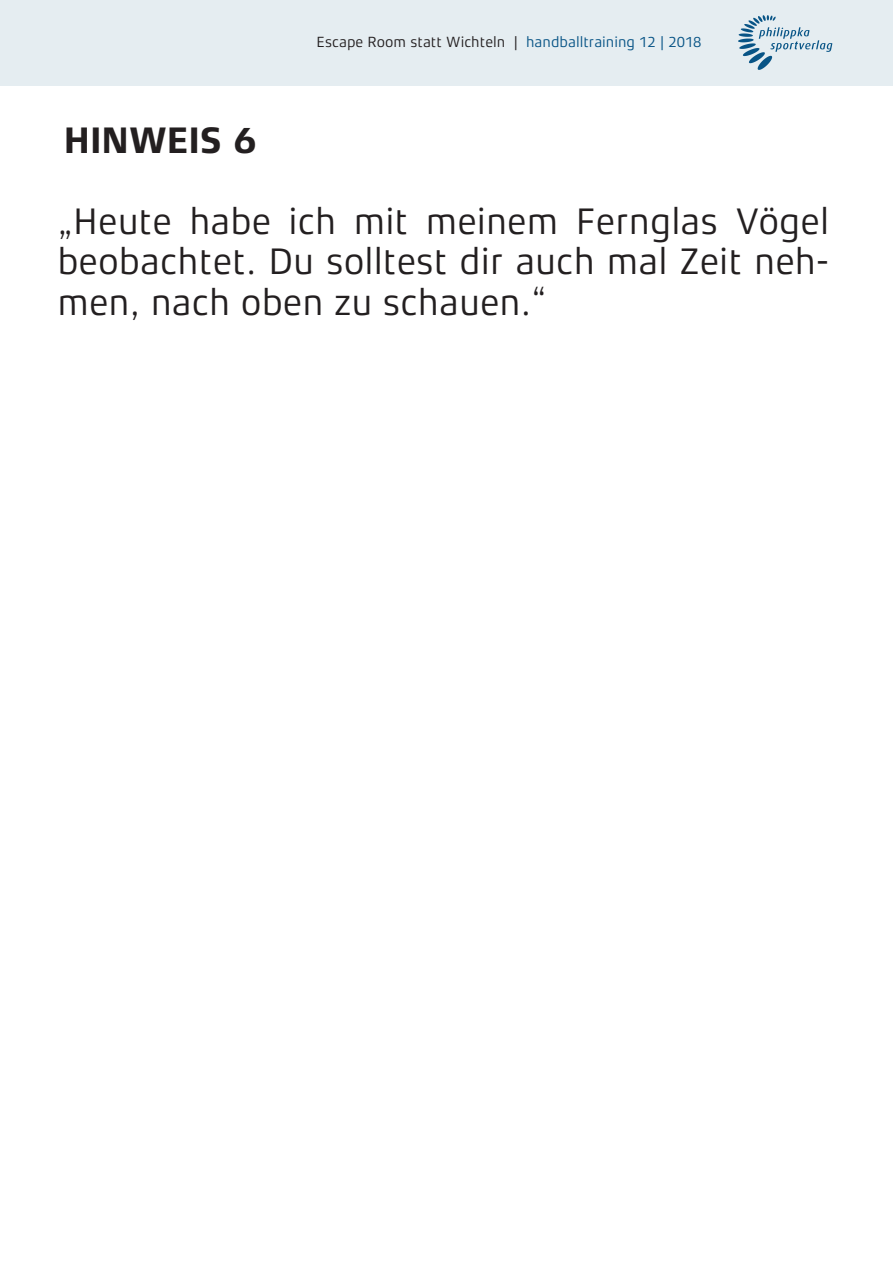
<style>
.page{position:relative;width:893px;height:1263px;background:#fff}
.page>*{position:absolute;margin:0;border:0;box-sizing:border-box;transform-origin:0 0}
.t1{font:37.5px/40.5px "Xenois Sans Pro";color:#231f20;text-align:justify}
.t2{font:700 37.5px "Xenois Sans Pro";color:#231f20}
.t3{font:15px "Xenois Sans Pro";color:#231f20}
.s1{color:#085486}
</style>
<div class="page">
<div style="left:0;top:0;width:893px;height:85px;background:#e5edf1"></div>
<img style="left:738px;top:15px;width:95px;height:55px">
<p class="t2" style="left:64px;top:126px;width:194px">HINWEIS 6</p>
<p class="t3" style="left:317px;top:37px;width:386px">Escape Room statt Wichteln | <span class="s1">handballtraining 12 | 2018</span></p>
<p class="t1" style="left:57px;top:205px;width:773px">„Heute habe ich mit meinem Fernglas Vögel beobachtet. Du solltest dir auch mal Zeit neh&shy;men, nach oben zu schauen.“</p>
</div>
